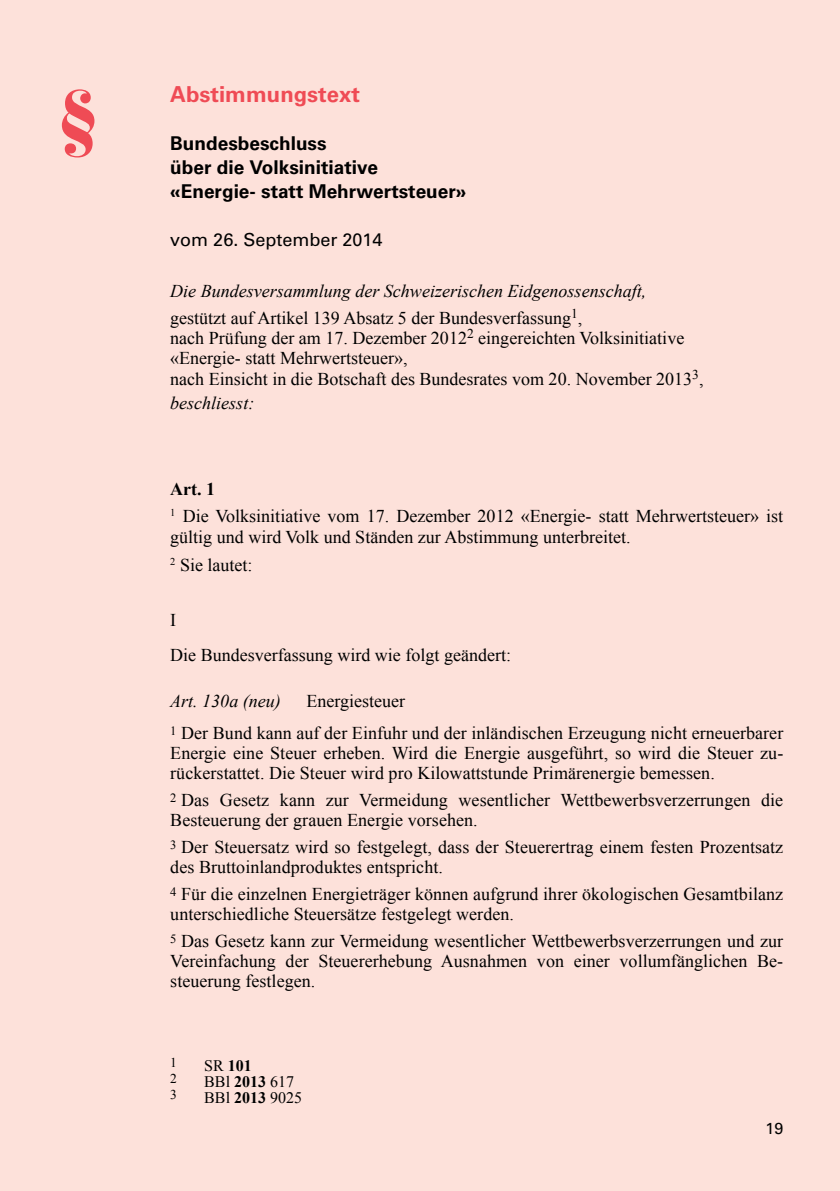
<style>
.page{position:relative;width:840px;height:1191px;background:#fff}
.page>*{position:absolute;margin:0;border:0;box-sizing:border-box;transform-origin:0 0}
.t1{font:900 70px "Bauer Bodoni";color:#ef4b55}
.Titel_Rot{font:700 22px "Univers";color:#ef4b55}
.Untertitel_schwarz{font:700 19px "Univers";color:#000}
.Untertitel_schwarz-2{font:18px/20px "Times New Roman";letter-spacing:.005em;color:#000}
.Untertitel_schwarz-3{font:italic 18px "Times New Roman";color:#000}
.Untertitel_schwarz-4{font:18px "Univers";color:#000}
.Untertitel_schwarz-5{font:700 18px "Times New Roman";color:#000}
.Untertitel_schwarz-6{font:16px "Times New Roman";color:#000}
.Untertitel_schwarz-7{font:700 16px "Times New Roman";color:#000}
.t2{font:16px "Univers";color:#000}
.Untertitel_schwarz-8{font:13.6px "Times New Roman";color:#000}
.s1{font-weight:400}
.s2{font-weight:700}
</style>
<div class="page">
<div style="left:0;top:0;width:839px;height:1191px;background:#fde1da"></div>
<p class="t1" style="left:57px;top:73px;width:44px">§</p>
<h3 class="Titel_Rot" style="left:170px;top:81px;width:191px">Abstimmungstext</h3>
<p class="Untertitel_schwarz" style="left:170px;top:132px;width:158px">Bundesbeschluss</p>
<p class="Untertitel_schwarz" style="left:170px;top:156px;width:209px">über die Volksinitiative</p>
<p class="Untertitel_schwarz" style="left:170px;top:180px;width:297px">«Energie- statt Mehrwertsteuer»</p>
<p class="Untertitel_schwarz-4" style="left:170px;top:228px;width:214px">vom 26. September 2014</p>
<p class="Untertitel_schwarz-3" style="left:170px;top:279px;width:477px">Die Bundesversammlung der Schweizerischen Eidgenossenschaft,</p>
<p class="Untertitel_schwarz-2" style="left:170px;top:307px;width:534px">gestützt auf Artikel 139 Absatz 5 der Bundesverfassung<sup>1</sup>,<br>nach Prüfung der am 17. Dezember 2012<sup>2</sup> eingereichten Volksinitiative «Energie- statt Mehrwertsteuer»,<br>nach Einsicht in die Botschaft des Bundesrates vom 20. November 2013<sup>3</sup>,</p>
<p class="Untertitel_schwarz-3" style="left:170px;top:390px;width:85px">beschliesst:</p>
<p class="Untertitel_schwarz-5" style="left:170px;top:476px;width:46px">Art. 1</p>
<p class="Untertitel_schwarz-2" style="left:170px;top:506px;width:614px"><sup>1</sup> Die Volksinitiative vom 17. Dezember 2012 «Energie- statt Mehrwertsteuer» ist gültig und wird Volk und Ständen zur Abstimmung unterbreitet.</p>
<p class="Untertitel_schwarz-2" style="left:170px;top:554px;width:84px"><sup>2</sup> Sie lautet:</p>
<p class="Untertitel_schwarz-2" style="left:170px;top:609px;width:7px">I</p>
<p class="Untertitel_schwarz-2" style="left:170px;top:644px;width:342px">Die Bundesverfassung wird wie folgt geändert:</p>
<p class="Untertitel_schwarz-3" style="left:170px;top:689px;width:112px">Art. 130a (neu)</p>
<p class="Untertitel_schwarz-2" style="left:306px;top:691px;width:100px">Energiesteuer</p>
<p class="Untertitel_schwarz-2" style="left:170px;top:722px;width:614px;text-align:justify"><sup>1</sup> Der Bund kann auf der Einfuhr und der inländischen Erzeugung nicht erneuerbarer Energie eine Steuer erheben. Wird die Energie ausgeführt, so wird die Steuer zu&shy;rückerstattet. Die Steuer wird pro Kilowattstunde Primärenergie bemessen.</p>
<p class="Untertitel_schwarz-2" style="left:170px;top:789px;width:614px"><sup>2</sup> Das Gesetz kann zur Vermeidung wesentlicher Wettbewerbsverzerrungen die<br>Besteuerung der grauen Energie vorsehen.</p>
<p class="Untertitel_schwarz-2" style="left:170px;top:836px;width:614px"><sup>3</sup> Der Steuersatz wird so festgelegt, dass der Steuerertrag einem festen Prozentsatz des Bruttoinlandproduktes entspricht.</p>
<p class="Untertitel_schwarz-2" style="left:170px;top:883px;width:614px"><sup>4</sup> Für die einzelnen Energieträger können aufgrund ihrer ökologischen Gesamtbilanz unterschiedliche Steuersätze festgelegt werden.</p>
<p class="Untertitel_schwarz-2" style="left:170px;top:930px;width:614px;text-align:justify"><sup>5</sup> Das Gesetz kann zur Vermeidung wesentlicher Wettbewerbsverzerrungen und zur Vereinfachung der Steuererhebung Ausnahmen von einer vollumfänglichen Be&shy;steuerung festlegen.</p>
<p class="Untertitel_schwarz-8" style="left:170px;top:1052px;width:8px">1</p>
<p class="Untertitel_schwarz-7" style="left:204px;top:1054px;width:49px"><span class="s1">SR</span> 101</p>
<p class="Untertitel_schwarz-8" style="left:170px;top:1068px;width:8px">2</p>
<p class="Untertitel_schwarz-6" style="left:204px;top:1070px;width:91px">BBl <span class="s2">2013</span> 617</p>
<p class="Untertitel_schwarz-8" style="left:170px;top:1084px;width:8px">3</p>
<p class="Untertitel_schwarz-6" style="left:204px;top:1086px;width:99px">BBl <span class="s2">2013</span> 9025</p>
<p class="t2" style="left:765px;top:1119px;width:19px">19</p>
</div>
